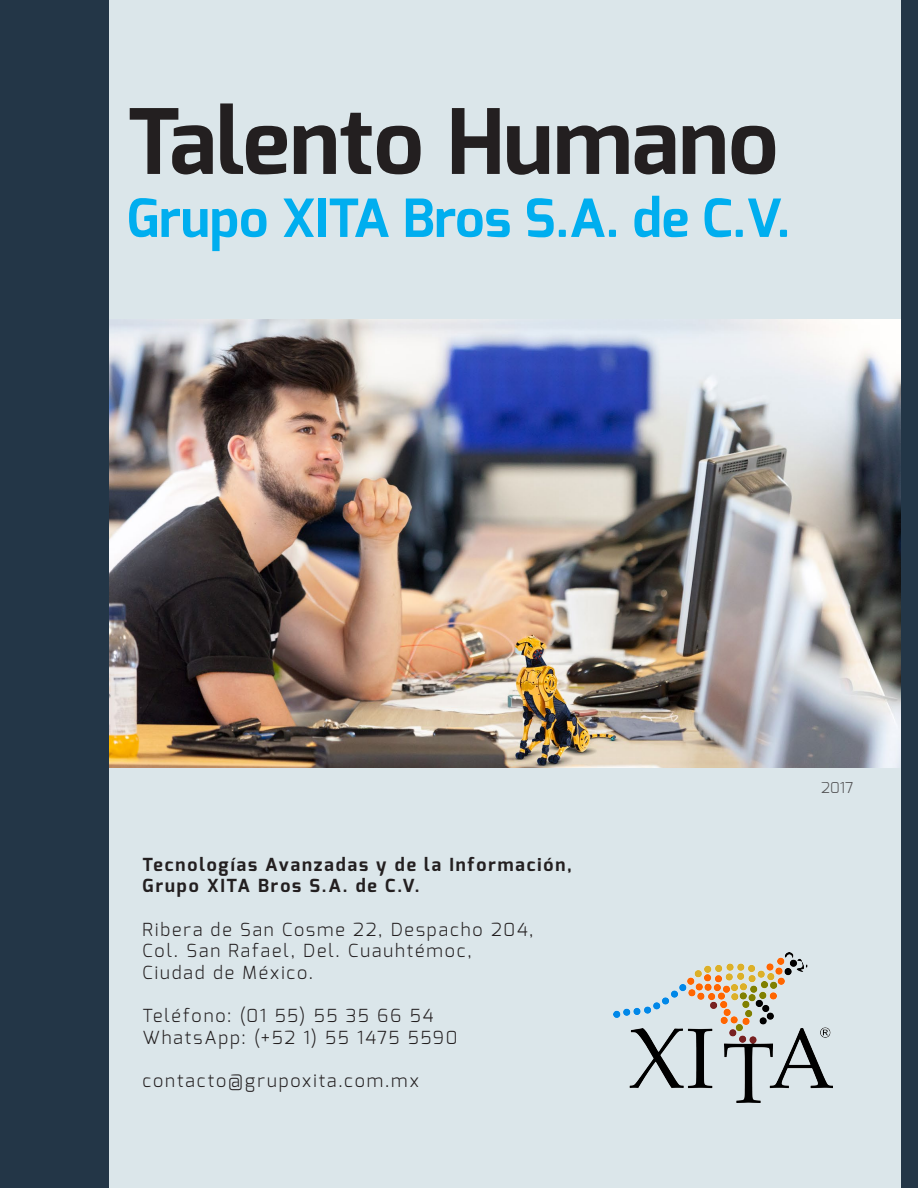
<style>
.page{position:relative;width:918px;height:1188px;background:#fff}
.page>*{position:absolute;margin:0;border:0;box-sizing:border-box;transform-origin:0 0}
.t1{font:700 90px "Exo";color:#231f20}
.t2{font:700 52.5px "Exo";color:#00aeef}
.t3{font:300 18px "Exo";letter-spacing:.105em;color:#231f20}
.t4{font:700 18px "Exo";letter-spacing:.105em;color:#231f20}
.t5{font:300 15px "Exo";color:#231f20}
</style>
<div class="page">
<div style="left:108px;top:0;width:794px;height:1188px;background:#dbe6ea"></div>
<img style="left:108px;top:320px;width:794px;height:447px">
<div style="left:902px;top:0;width:16px;height:1188px;background:#233647"></div>
<div style="left:0;top:0;width:108px;height:1188px;background:#233647"></div>
<img style="left:613px;top:952px;width:219px;height:150px">
<p class="t1" style="left:127px;top:84px;width:653px">Talento Humano</p>
<p class="t2" style="left:127px;top:184px;width:665px">Grupo XITA Bros S.A. de C.V.</p>
<p class="t4" style="left:143px;top:853px;width:431px">Tecnologías Avanzadas y de la Información,</p>
<p class="t4" style="left:143px;top:874px;width:279px">Grupo XITA Bros S.A. de C.V.</p>
<p class="t3" style="left:143px;top:918px;width:392px">Ribera de San Cosme 22, Despacho 204,</p>
<p class="t3" style="left:143px;top:939px;width:331px">Col. San Rafael, Del. Cuauhtémoc,</p>
<p class="t3" style="left:143px;top:961px;width:172px">Ciudad de México.</p>
<p class="t3" style="left:143px;top:1004px;width:292px">Teléfono: (01 55) 55 35 66 54</p>
<p class="t3" style="left:143px;top:1026px;width:316px">WhatsApp: (+52 1) 55 1475 5590</p>
<p class="t3" style="left:143px;top:1069px;width:278px">contacto@grupoxita.com.mx</p>
<p class="t5" style="left:821px;top:778px;width:34px">2017</p>
</div>
